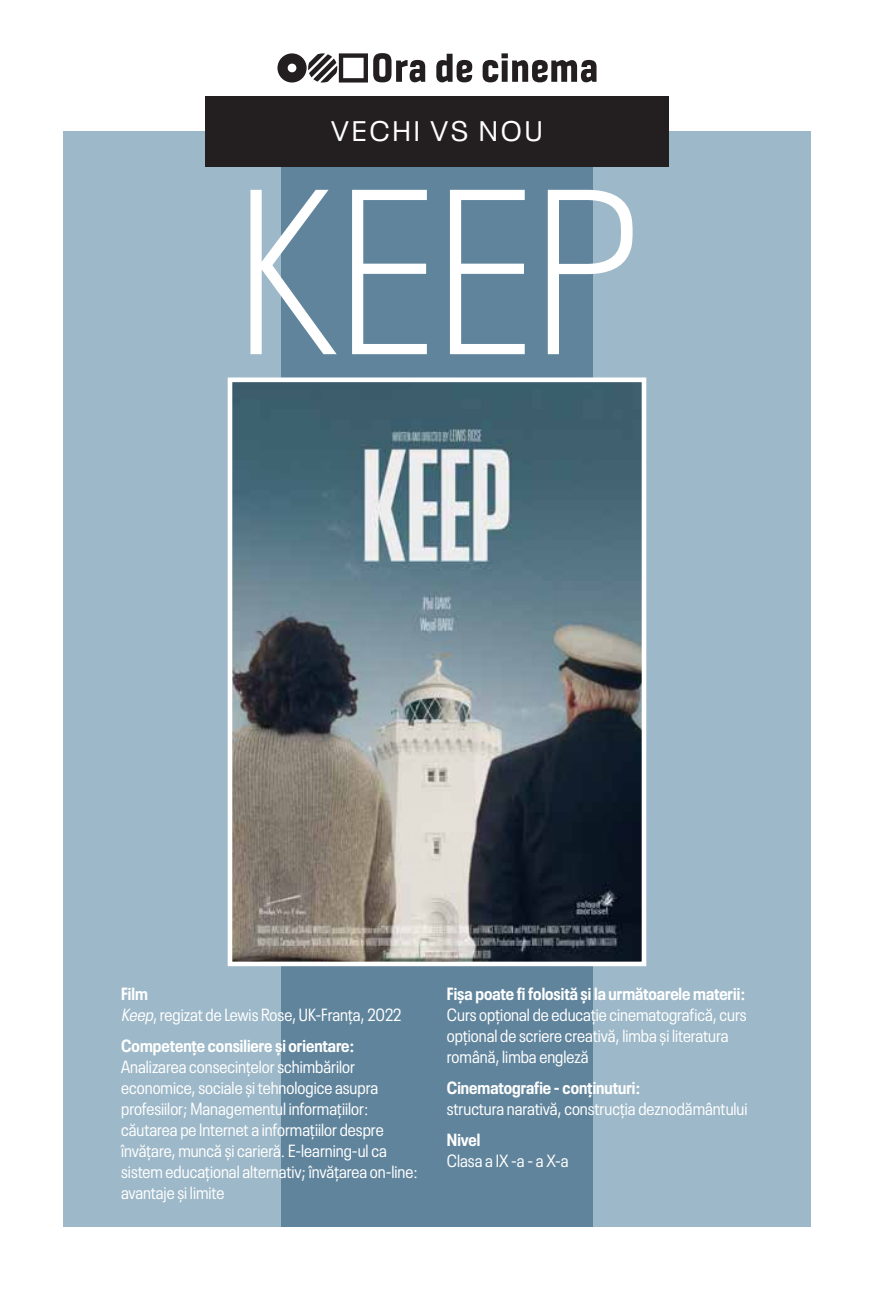
<style>
.page{position:relative;width:874px;height:1290px;background:#fff}
.page>*{position:absolute;margin:0;border:0;box-sizing:border-box;transform-origin:0 0}
.t1{font:300 condensed 232.75px "Neue Plak";color:#fff}
.t2{font:28px "Neue Plak";letter-spacing:.1em;color:#fff}
.t3{font:condensed 17.5px/21px "Neue Plak";color:#fff}
.t4{font:700 condensed 17.5px "Neue Plak";color:#fff}
.s1{font-weight:700}
.s2{font-style:italic}
</style>
<div class="page">
<div style="left:63px;top:132px;width:747px;height:1095px;background:#9db8c8"></div>
<div style="left:281px;top:139px;width:311px;height:1088px;background:#60849c"></div>
<div style="left:205px;top:97px;width:463px;height:70px;background:#231f20"></div>
<svg style="left:436px;top:54px;width:36px;height:28px"></svg>
<svg style="left:482px;top:53px;width:114px;height:29px"></svg>
<svg style="left:277px;top:53px;width:148px;height:30px"></svg>
<img style="left:233px;top:383px;width:407px;height:578px">
<div style="left:228px;top:378px;width:417px;height:588px;border:4px solid #fff"></div>
<h2 class="t2" style="left:331px;top:110px;width:213px">VECHI VS NOU</h2>
<h1 class="t1" style="left:236px;top:104px;width:403px">KEEP</h1>
<p class="t3" style="left:121px;top:982px;width:281px"><span class="s1">Film<br></span><span class="s2">Keep</span>, regizat de Lewis Rose, UK-Franța, 2022</p>
<p class="t4" style="left:121px;top:1033px;width:235px">Competențe consiliere și orientare:</p>
<p class="t3" style="left:121px;top:1055px;width:298px">Analizarea consecințelor schimbărilor economice, sociale și tehnologice asupra profesiilor; Managementul informațiilor: căutarea pe Internet a informațiilor despre învățare, muncă și carieră. E-learning-ul ca sistem educațional alternativ; învățarea on-line: avantaje și limite</p>
<p class="t4" style="left:446px;top:981px;width:300px">Fișa poate fi folosită și la următoarele materii:</p>
<p class="t3" style="left:446px;top:1003px;width:301px">Curs opțional de educație cinematografică, curs opțional de scriere creativă, limba și literatura română, limba engleză</p>
<p class="t4" style="left:446px;top:1075px;width:195px">Cinematografie - conținuturi:</p>
<p class="t3" style="left:446px;top:1097px;width:302px">structura narativă, construcția deznodământului</p>
<p class="t4" style="left:446px;top:1127px;width:35px">Nivel</p>
<p class="t3" style="left:446px;top:1149px;width:123px">Clasa a IX -a - a X-a</p>
</div>
